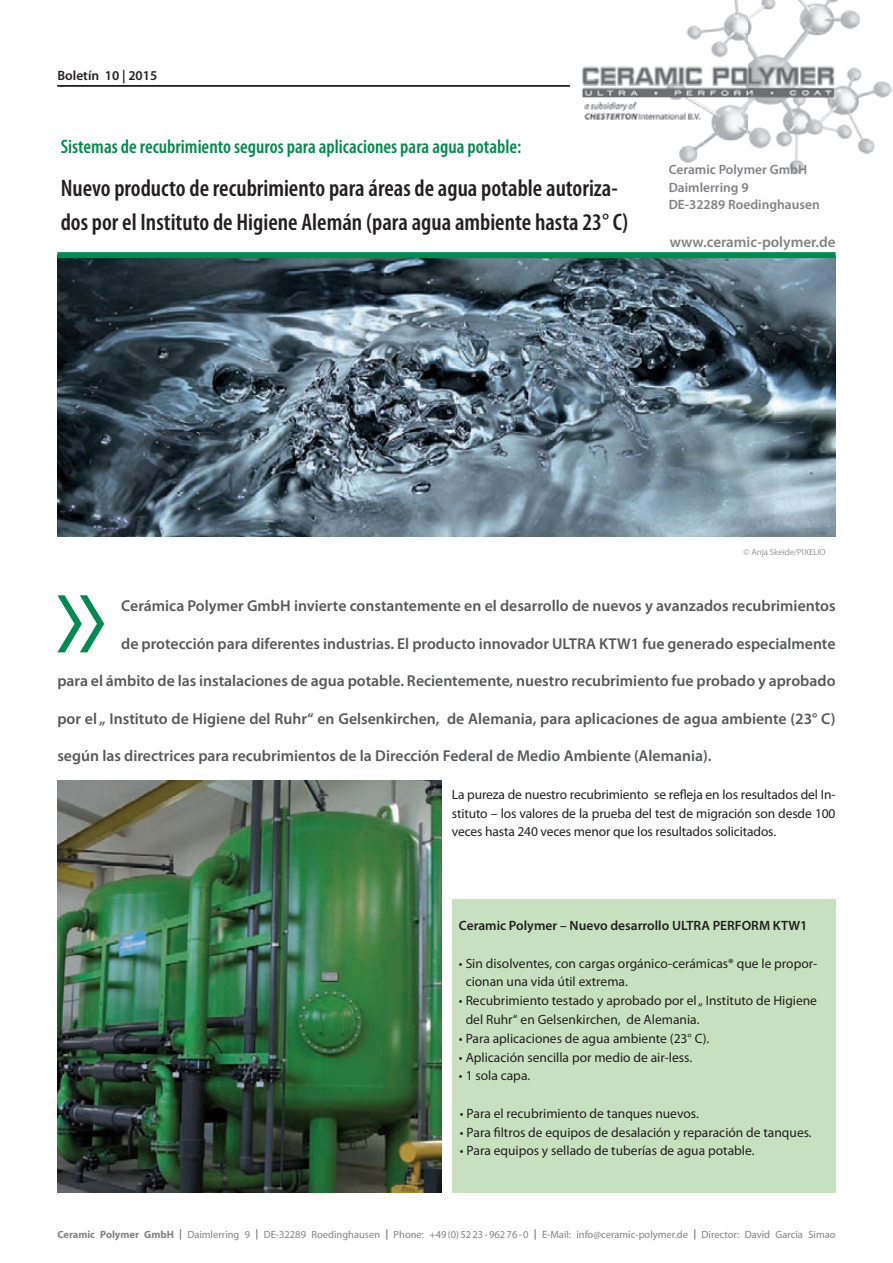
<style>
.page{position:relative;width:893px;height:1263px;background:#fff}
.page>*{position:absolute;margin:0;border:0;box-sizing:border-box;transform-origin:0 0}
.t1{font:600 condensed 24px/34.5px "Myriad Pro";color:#231f20}
.t2{font:600 condensed 19.5px "Myriad Pro";color:#008c4e}
.t3{font:600 15.75px "Myriad Pro";color:#57585a}
.t4{font:600 15px "Myriad Pro";color:#808285}
.t5{font:13.5px/18.8px "Myriad Pro";color:#231f20}
.t6{font:600 13.5px "Myriad Pro";color:#231f20}
.t7{font:600 13.5px/17.2px "Myriad Pro";color:#808285}
.t8{font:10.5px "Myriad Pro";color:#808285}
.t9{font:9px "Myriad Pro";letter-spacing:-.01em;color:#989a9d}
.s1{font-weight:700}
</style>
<div class="page">
<img style="left:582px;top:0;width:311px;height:174px">
<img style="left:57px;top:258px;width:779px;height:278px">
<svg style="left:57px;top:595px;width:47px;height:57px"></svg>
<div style="left:452px;top:899px;width:384px;height:294px;background:#c7e0bf"></div>
<div style="left:57px;top:252px;width:779px;height:6px;background:#008c4e"></div>
<img style="left:57px;top:780px;width:384px;height:413px">
<hr style="left:57px;top:85px;width:513px;height:2px;background:#231f20">
<p class="t6" style="left:57px;top:67px;width:101px">Boletín 10 | 2015</p>
<h2 class="t2" style="left:61px;top:134px;width:462px">Sistemas de recubrimiento seguros para aplicaciones para agua potable:</h2>
<h1 class="t1" style="left:61px;top:170px;width:569px">Nuevo producto de recubrimiento para áreas de agua potable autoriza&shy;dos por el Instituto de Higiene Alemán (para agua ambiente hasta 23° C)</h1>
<p class="t7" style="left:669px;top:161px;width:153px">Ceramic Polymer GmbH<br>Daimlerring 9<br>DE-32289 Roedinghausen</p>
<p class="t4" style="left:670px;top:233px;width:167px">www.ceramic-polymer.de</p>
<p class="t9" style="left:744px;top:547px;width:84px">© Anja Skeide/PIXELIO</p>
<p class="t3" style="left:121px;top:596px;width:716px">Cerámica Polymer GmbH invierte constantemente en el desarrollo de nuevos y avanzados recubrimientos</p>
<p class="t3" style="left:121px;top:634px;width:716px">de protección para diferentes industrias. El producto innovador ULTRA KTW1 fue generado especialmente</p>
<p class="t3" style="left:57px;top:671px;width:780px">para el ámbito de las instalaciones de agua potable. Recientemente, nuestro recubrimiento fue probado y aprobado</p>
<p class="t3" style="left:57px;top:709px;width:780px">por el „ Instituto de Higiene del Ruhr“ en Gelsenkirchen, de Alemania, para aplicaciones de agua ambiente (23° C)</p>
<p class="t3" style="left:57px;top:746px;width:656px">según las directrices para recubrimientos de la Dirección Federal de Medio Ambiente (Alemania).</p>
<p class="t5" style="left:452px;top:785px;width:385px;text-align:justify">La pureza de nuestro recubrimiento se refleja en los resultados del In&shy;stituto – los valores de la prueba del test de migración son desde 100 veces hasta 240 veces menor que los resultados solicitados.</p>
<p class="t6" style="left:459px;top:917px;width:350px">Ceramic Polymer – Nuevo desarrollo ULTRA PERFORM KTW1</p>
<p class="t5" style="left:466px;top:954px;width:353px;text-indent:-7px">• Sin disolventes, con cargas orgánico-cerámicas® que le propor&shy;cionan una vida útil extrema.</p>
<p class="t5" style="left:466px;top:991px;width:353px;text-indent:-7px">• Recubrimiento testado y aprobado por el „ Instituto de Higiene del Ruhr“ en Gelsenkirchen, de Alemania.</p>
<p class="t5" style="left:459px;top:1029px;width:252px">• Para aplicaciones de agua ambiente (23° C).</p>
<p class="t5" style="left:459px;top:1047px;width:235px">• Aplicación sencilla por medio de air-less.</p>
<p class="t5" style="left:459px;top:1066px;width:73px">• 1 sola capa.</p>
<p class="t5" style="left:460px;top:1104px;width:240px">• Para el recubrimiento de tanques nuevos.</p>
<p class="t5" style="left:460px;top:1122px;width:353px">• Para filtros de equipos de desalación y reparación de tanques.</p>
<p class="t5" style="left:460px;top:1141px;width:296px">• Para equipos y sellado de tuberías de agua potable.</p>
<p class="t8" style="left:57px;top:1228px;width:780px"><span class="s1">Ceramic Polymer GmbH |</span> Daimlerring 9 <span class="s1">|</span> DE-32289 Roedinghausen <span class="s1">|</span> Phone: +49 (0) 52 23 - 962 76 - 0 <span class="s1">|</span> E-Mail: info@ceramic-polymer.de <span class="s1">|</span> Director: David Garcia Simao</p>
</div>
